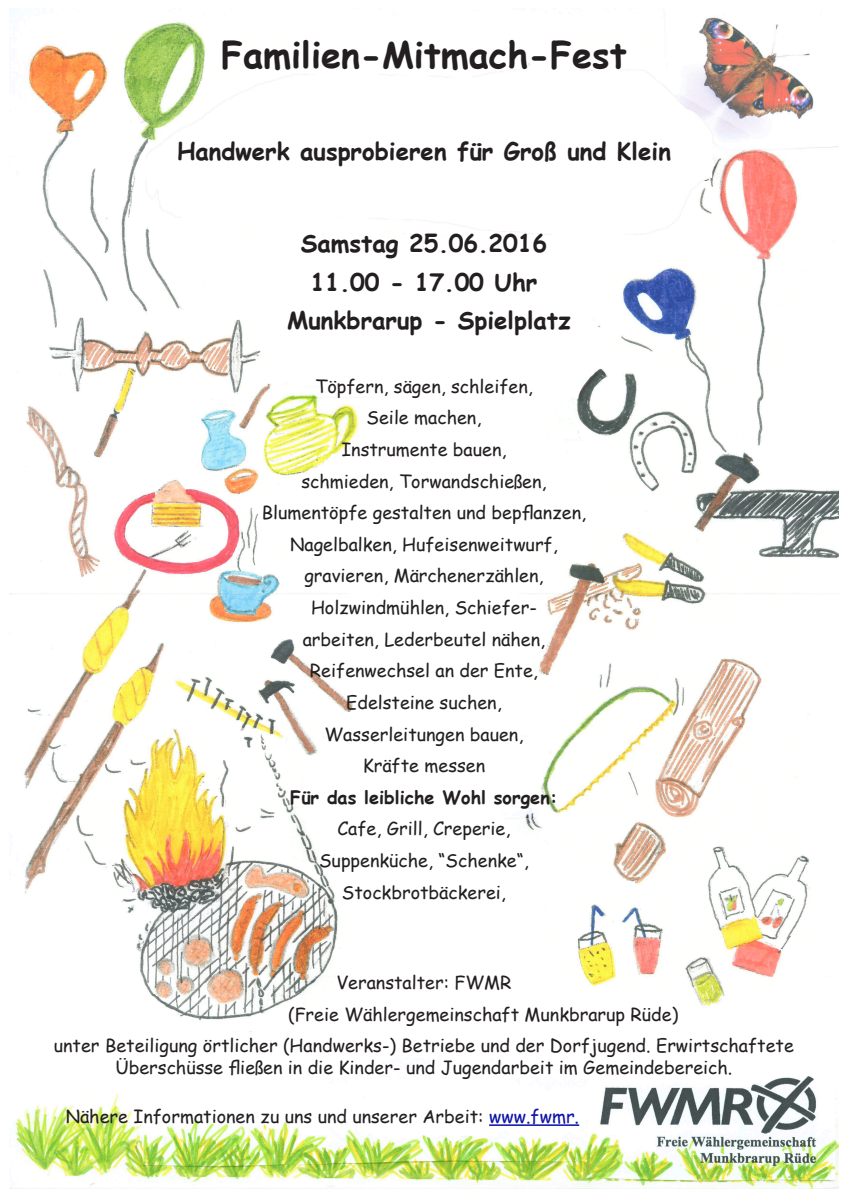
<style>
.page{position:relative;width:848px;height:1197px;background:#fff}
.page>*{position:absolute;margin:0;border:0;box-sizing:border-box;transform-origin:0 0}
.t1{font:700 36px "Comic Sans MS";color:#231f20}
.t2{font:700 24px/38.8px "Comic Sans MS";color:#231f20;text-align:center}
.t3{font:18px/31.6px "Comic Sans MS";color:#231f20;text-align:center}
.t4{font:700 18px "Comic Sans MS";color:#231f20}
.s1{color:#0d13a7}
</style>
<div class="page">
<img style="left:9px;top:9px;width:829px;height:1179px">
<hr style="left:489px;top:1124px;width:90px;height:1px;background:#0d13a7">
<h1 class="t1" style="left:221px;top:28px;width:407px">Familien-Mitmach-Fest</h1>
<h2 class="t2" style="left:177px;top:131px;width:495px">Handwerk ausprobieren für Groß und Klein</h2>
<h2 class="t2" style="left:287px;top:223px;width:285px">Samstag 25.06.2016<br>11.00 - 17.00 Uhr<br>Munkbrarup - Spielplatz</h2>
<p class="t3" style="left:262px;top:370px;width:326px">Töpfern, sägen, schleifen,<br>Seile machen,<br>Instrumente bauen,<br>schmieden, Torwandschießen,<br>Blumentöpfe gestalten und bepflanzen,<br>Nagelbalken, Hufeisenweitwurf, gravieren, Märchenerzählen,<br>Holzwindmühlen, Schiefer-<br>arbeiten, Lederbeutel nähen,<br>Reifenwechsel an der Ente,<br>Edelsteine suchen,<br>Wasserleitungen bauen,<br>Kräfte messen</p>
<p class="t4" style="left:290px;top:783px;width:269px">Für das leibliche Wohl sorgen:</p>
<p class="t3" style="left:319px;top:812px;width:211px">Cafe, Grill, Creperie,<br>Suppenküche, “Schenke“,<br>Stockbrotbäckerei,</p>
<p class="t3" style="left:336px;top:966px;width:176px">Veranstalter: FWMR</p>
<p class="t3" style="left:288px;top:997px;width:392px">(Freie Wählergemeinschaft Munkbrarup Rüde)</p>
<p class="t3" style="left:54px;top:1029px;width:741px">unter Beteiligung örtlicher (Handwerks-) Betriebe und der Dorfjugend. Erwirtschaftete</p>
<p class="t3" style="left:115px;top:1050px;width:618px">Überschüsse fließen in die Kinder- und Jugendarbeit im Gemeindebereich.</p>
<p class="t3" style="left:66px;top:1099px;width:515px">Nähere Informationen zu uns und unserer Arbeit: <span class="s1">www.fwmr.</span></p>
</div>
